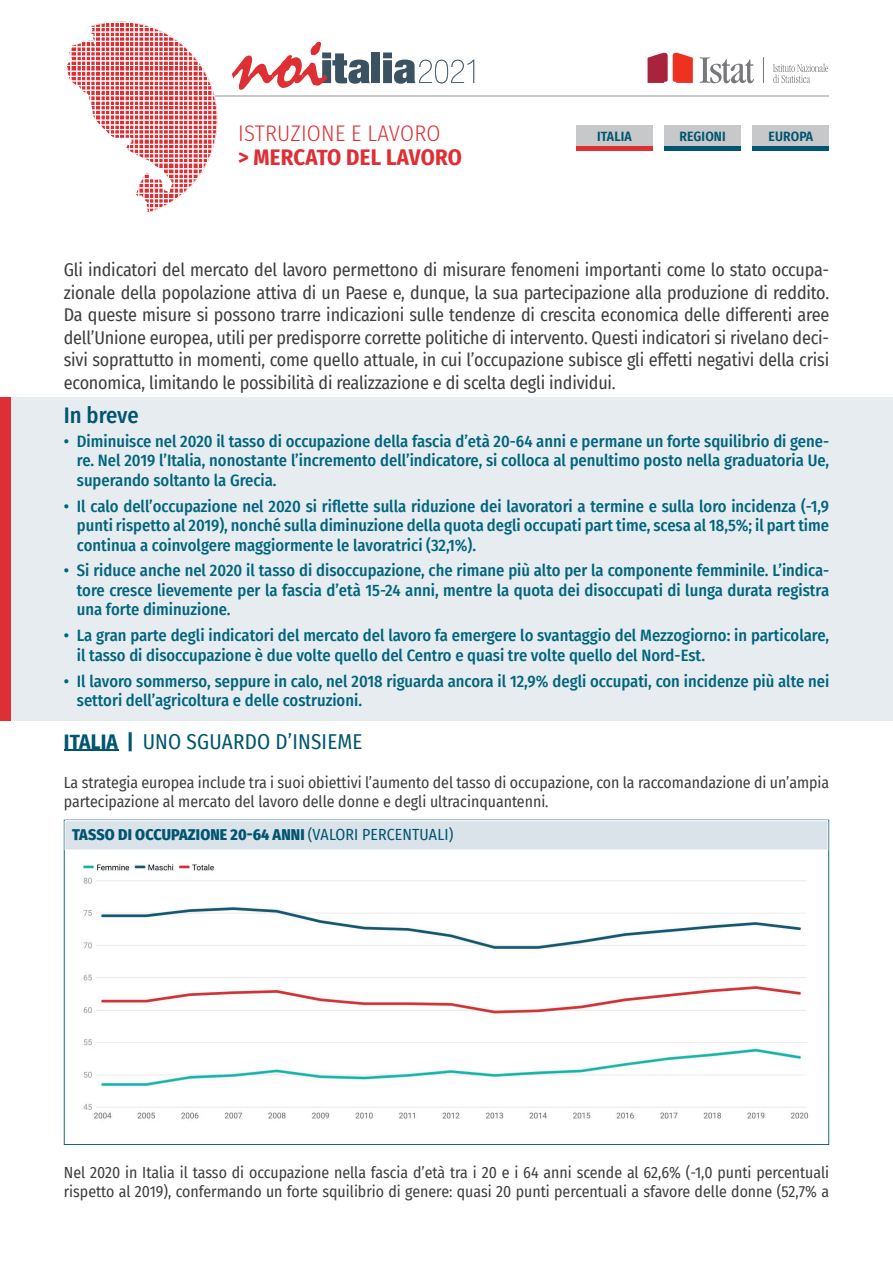
<style>
.page{position:relative;width:893px;height:1263px;background:#fff}
.page>*{position:absolute;margin:0;border:0;box-sizing:border-box;transform-origin:0 0}
.t1{font:300 22.5px "Fira Sans Condensed";letter-spacing:.01em;color:#de2f35}
.t2{font:700 22.5px "Fira Sans Condensed";letter-spacing:.01em;color:#de2f35}
.t3{font:500 22.5px "Fira Sans Condensed";letter-spacing:-.005em;color:#005570}
.t4{font:21px "Fira Sans Condensed";letter-spacing:.01em;color:#005570}
.t5{font:18px/22.5px "Fira Sans Condensed";letter-spacing:-.01em;color:#3e3e3f;text-align:justify}
.t6{font:500 16.5px/19.5px "Fira Sans Condensed";color:#00657d;text-align:justify}
.t7{font:15.75px/19.5px "Fira Sans Condensed";color:#3e3e3f}
.t8{font:800 15.75px "Fira Sans Condensed";letter-spacing:.01em;color:#005570}
.t9{font:600 13.5px "Fira Sans Condensed";letter-spacing:.01em;color:#005570}
.s1{font-weight:700}
.s2{font-weight:400}
</style>
<div class="page">
<hr style="left:179px;top:95px;width:650px;height:1px;background:#c7c8ca">
<svg style="left:773px;top:63px;width:55px;height:20px"></svg>
<svg style="left:700px;top:57px;width:54px;height:26px"></svg>
<svg style="left:648px;top:53px;width:45px;height:30px"></svg>
<svg style="left:763px;top:57px;width:1px;height:26px"></svg>
<hr style="left:217px;top:22px;width:1px;height:195px;background:#fff">
<svg style="left:67px;top:22px;width:150px;height:191px"></svg>
<div style="left:576px;top:125px;width:77px;height:25px;background:#c7c8ca"></div>
<hr style="left:576px;top:146px;width:77px;height:4px;background:#de2f35">
<div style="left:664px;top:125px;width:77px;height:25px;background:#c7c8ca"></div>
<hr style="left:664px;top:146px;width:77px;height:4px;background:#005570">
<div style="left:753px;top:125px;width:76px;height:25px;background:#c7c8ca"></div>
<hr style="left:753px;top:146px;width:76px;height:4px;background:#005570">
<div style="left:371px;top:53px;width:9px;height:30px;background:#3b5262"></div>
<svg style="left:232px;top:42px;width:138px;height:48px"></svg>
<svg style="left:383px;top:52px;width:91px;height:32px"></svg>
<hr style="left:64px;top:750px;width:54px;height:1px;background:#005570">
<div style="left:0;top:398px;width:893px;height:323px;background:#e7ecf0"></div>
<div style="left:0;top:398px;width:11px;height:323px;background:#de2f35"></div>
<svg style="left:64px;top:820px;width:765px;height:325px"></svg>
<div style="left:65px;top:820px;width:763px;height:30px;background:#dae3e9"></div>
<h1 class="t1" style="left:238px;top:117px;width:204px">ISTRUZIONE E LAVORO</h1>
<p class="t9" style="left:597px;top:125px;width:36px">ITALIA</p>
<p class="t9" style="left:679px;top:125px;width:48px">REGIONI</p>
<p class="t9" style="left:769px;top:125px;width:46px">EUROPA</p>
<h1 class="t2" style="left:238px;top:138px;width:225px">&gt; MERCATO DEL LAVORO</h1>
<p class="t5" style="left:64px;top:258px;width:767px">Gli indicatori del mercato del lavoro permettono di misurare fenomeni importanti come lo stato occupa&shy;zionale della popolazione attiva di un Paese e, dunque, la sua partecipazione alla produzione di reddito.<br>Da queste misure si possono trarre indicazioni sulle tendenze di crescita economica delle differenti aree dell’Unione europea, utili per predisporre corrette politiche di intervento. Questi indicatori si rivelano deci&shy;sivi soprattutto in momenti, come quello attuale, in cui l’occupazione subisce gli effetti negativi della crisi economica, limitando le possibilità di realizzazione e di scelta degli individui.</p>
<h1 class="t3" style="left:64px;top:397px;width:77px">In breve</h1>
<p class="t6" style="left:77px;top:430px;width:754px;text-indent:-13px">• Diminuisce nel 2020 il tasso di occupazione della fascia d’età 20-64 anni e permane un forte squilibrio di gene&shy;re. Nel 2019 l’Italia, nonostante l’incremento dell’indicatore, si colloca al penultimo posto nella graduatoria Ue, superando soltanto la Grecia.</p>
<p class="t6" style="left:77px;top:495px;width:754px;text-indent:-13px">• Il calo dell’occupazione nel 2020 si riflette sulla riduzione dei lavoratori a termine e sulla loro incidenza (-1,9 punti rispetto al 2019), nonché sulla diminuzione della quota degli occupati part time, scesa al 18,5%; il part time continua a coinvolgere maggiormente le lavoratrici (32,1%).</p>
<p class="t6" style="left:77px;top:560px;width:754px;text-indent:-13px">• Si riduce anche nel 2020 il tasso di disoccupazione, che rimane più alto per la componente femminile. L’indica&shy;tore cresce lievemente per la fascia d’età 15-24 anni, mentre la quota dei disoccupati di lunga durata registra una forte diminuzione.</p>
<p class="t6" style="left:77px;top:625px;width:754px;text-indent:-13px">• La gran parte degli indicatori del mercato del lavoro fa emergere lo svantaggio del Mezzogiorno: in particolare, il tasso di disoccupazione è due volte quello del Centro e quasi tre volte quello del Nord-Est.</p>
<p class="t6" style="left:77px;top:670px;width:754px;text-indent:-13px">• Il lavoro sommerso, seppure in calo, nel 2018 riguarda ancora il 12,9% degli occupati, con incidenze più alte nei settori dell’agricoltura e delle costruzioni.</p>
<p class="t4" style="left:64px;top:726px;width:300px"><span class="s1">ITALIA |</span> UNO SGUARDO D’INSIEME</p>
<p class="t7" style="left:64px;top:772px;width:767px">La strategia europea include tra i suoi obiettivi l’aumento del tasso di occupazione, con la raccomandazione di un’ampia partecipazione al mercato del lavoro delle donne e degli ultracinquantenni.</p>
<p class="t8" style="left:72px;top:821px;width:383px">TASSO DI OCCUPAZIONE 20-64 ANNI <span class="s2">(VALORI PERCENTUALI)</span></p>
<p class="t7" style="left:64px;top:1162px;width:767px">Nel 2020 in Italia il tasso di occupazione nella fascia d’età tra i 20 e i 64 anni scende al 62,6% (-1,0 punti percentuali rispetto al 2019), confermando un forte squilibrio di genere: quasi 20 punti percentuali a sfavore delle donne (52,7% a</p>
</div>
